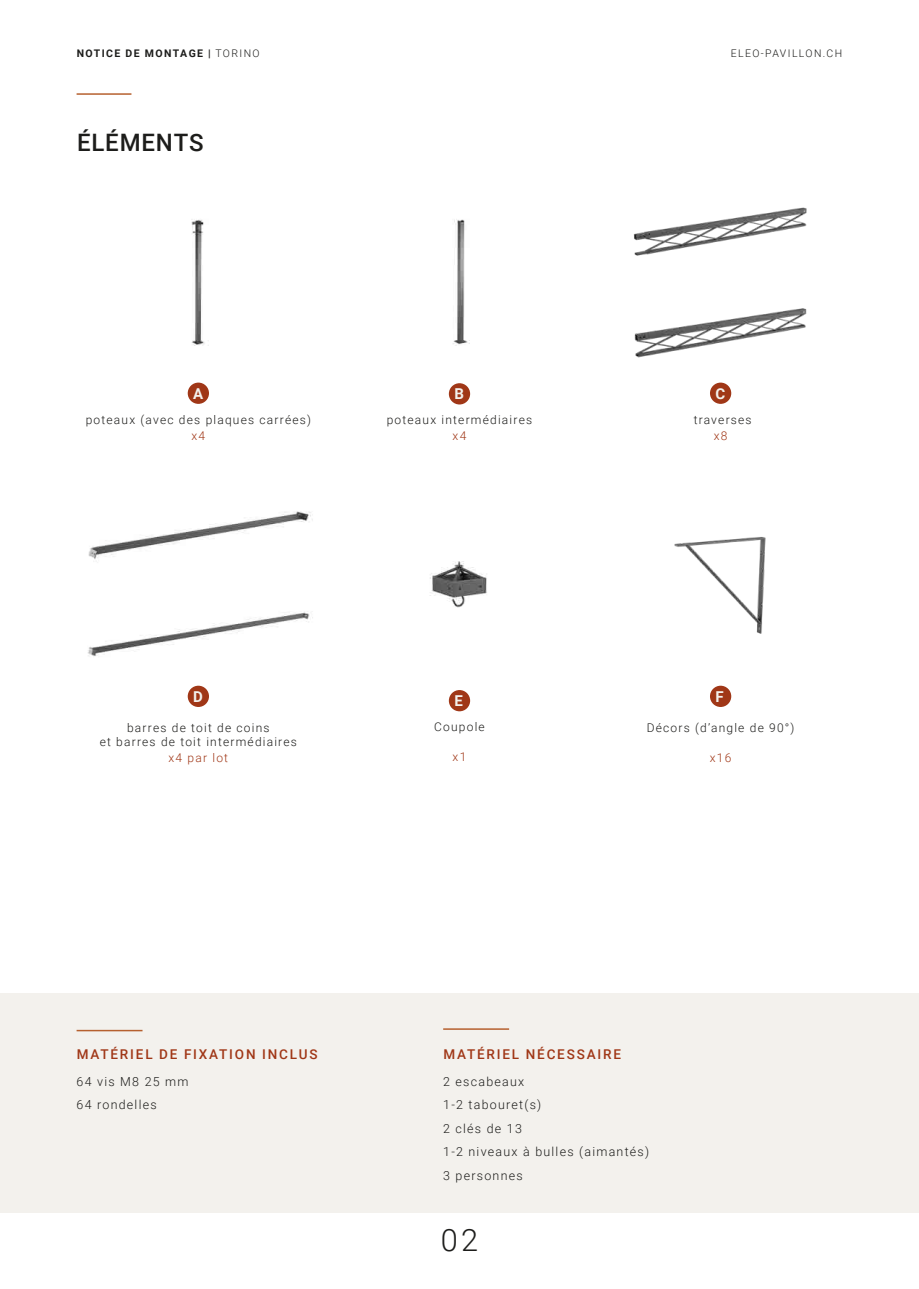
<style>
.page{position:relative;width:919px;height:1289px;background:#fff}
.page>*{position:absolute;margin:0;border:0;box-sizing:border-box;transform-origin:0 0}
.t1{font:300 30.75px "Roboto";color:#1d1d1b}
.t2{font:500 24px "Roboto";letter-spacing:.035em;color:#1d1d1b}
.Body_Text___V2_With{font:700 15px "Roboto";color:#f3f1ed}
.t3{font:500 13.5px "Roboto";letter-spacing:.135em;color:#a03717}
.t4{font:300 12.45px "Roboto";letter-spacing:.1em;color:#1d1d1b}
.t5{font:300 12px "Roboto";letter-spacing:.1em;color:#1d1d1b}
.t6{font:300 12px "Roboto";letter-spacing:.1em;color:#a03717}
.t7{font:700 10.5px "Roboto";letter-spacing:.135em;color:#1d1d1b}
.t8{font:300 10.5px "Roboto";letter-spacing:.135em;color:#1d1d1b}
.s1{font-weight:300}
</style>
<div class="page">
<div style="left:0;top:993px;width:918px;height:219px;background:#f3f1ed"></div>
<hr style="left:77px;top:93px;width:54px;height:2px;background:#b6602f">
<img style="left:191px;top:219px;width:18px;height:127px">
<img style="left:453px;top:219px;width:17px;height:127px">
<div style="left:188px;top:382px;width:21px;height:22px;background:#a03717;border-radius:50%"></div>
<div style="left:449px;top:383px;width:21px;height:21px;background:#a03717;border-radius:50%"></div>
<img style="left:633px;top:207px;width:174px;height:151px">
<div style="left:710px;top:382px;width:21px;height:22px;background:#a03717;border-radius:50%"></div>
<img style="left:88px;top:511px;width:225px;height:48px">
<div style="left:188px;top:685px;width:21px;height:22px;background:#a03717;border-radius:50%"></div>
<img style="left:430px;top:561px;width:57px;height:47px">
<div style="left:449px;top:690px;width:21px;height:21px;background:#a03717;border-radius:50%"></div>
<img style="left:674px;top:537px;width:92px;height:97px">
<div style="left:710px;top:685px;width:21px;height:22px;background:#a03717;border-radius:50%"></div>
<hr style="left:443px;top:1028px;width:66px;height:1px;background:#b6602f">
<hr style="left:77px;top:1029px;width:65px;height:2px;background:#b6602f">
<img style="left:88px;top:612px;width:225px;height:44px">
<p class="t7" style="left:77px;top:46px;width:184px">NOTICE DE MONTAGE | <span class="s1">TORINO</span></p>
<p class="t8" style="left:730px;top:46px;width:113px">ELEO-PAVILLON.CH</p>
<p class="t2" style="left:77px;top:126px;width:128px">ÉLÉMENTS</p>
<p class="Body_Text___V2_With" style="left:193px;top:383px;width:12px">A</p>
<p class="Body_Text___V2_With" style="left:454px;top:383px;width:11px">B</p>
<p class="Body_Text___V2_With" style="left:715px;top:383px;width:11px">C</p>
<p class="t5" style="left:86px;top:411px;width:227px">poteaux (avec des plaques carrées)</p>
<p class="t5" style="left:387px;top:411px;width:147px">poteaux intermédiaires</p>
<p class="t5" style="left:693px;top:411px;width:59px">traverses</p>
<p class="t6" style="left:191px;top:427px;width:15px">x4</p>
<p class="t6" style="left:452px;top:427px;width:15px">x4</p>
<p class="t6" style="left:713px;top:427px;width:15px">x8</p>
<p class="Body_Text___V2_With" style="left:193px;top:686px;width:11px">D</p>
<p class="Body_Text___V2_With" style="left:454px;top:690px;width:10px">E</p>
<p class="Body_Text___V2_With" style="left:715px;top:686px;width:10px">F</p>
<p class="t5" style="left:127px;top:719px;width:144px">barres de toit de coins</p>
<p class="t5" style="left:100px;top:733px;width:199px">et barres de toit intermédiaires</p>
<p class="t5" style="left:434px;top:718px;width:52px">Coupole</p>
<p class="t5" style="left:646px;top:719px;width:149px">Décors (d’angle de 90°)</p>
<p class="t6" style="left:168px;top:749px;width:61px">x4 par lot</p>
<p class="t6" style="left:452px;top:748px;width:15px">x1</p>
<p class="t6" style="left:709px;top:749px;width:23px">x16</p>
<p class="t3" style="left:77px;top:1044px;width:242px">MATÉRIEL DE FIXATION INCLUS</p>
<p class="t3" style="left:443px;top:1044px;width:179px">MATÉRIEL NÉCESSAIRE</p>
<p class="t4" style="left:77px;top:1072px;width:113px">64 vis M8 25 mm</p>
<p class="t4" style="left:77px;top:1096px;width:82px">64 rondelles</p>
<p class="t4" style="left:443px;top:1072px;width:83px">2 escabeaux</p>
<p class="t4" style="left:443px;top:1119px;width:80px">2 clés de 13</p>
<p class="t4" style="left:443px;top:1166px;width:81px">3 personnes</p>
<p class="t4" style="left:443px;top:1096px;width:100px">1-2 tabouret(s)</p>
<p class="t4" style="left:443px;top:1143px;width:207px">1-2 niveaux à bulles (aimantés)</p>
<p class="t1" style="left:441px;top:1217px;width:39px">02</p>
</div>
